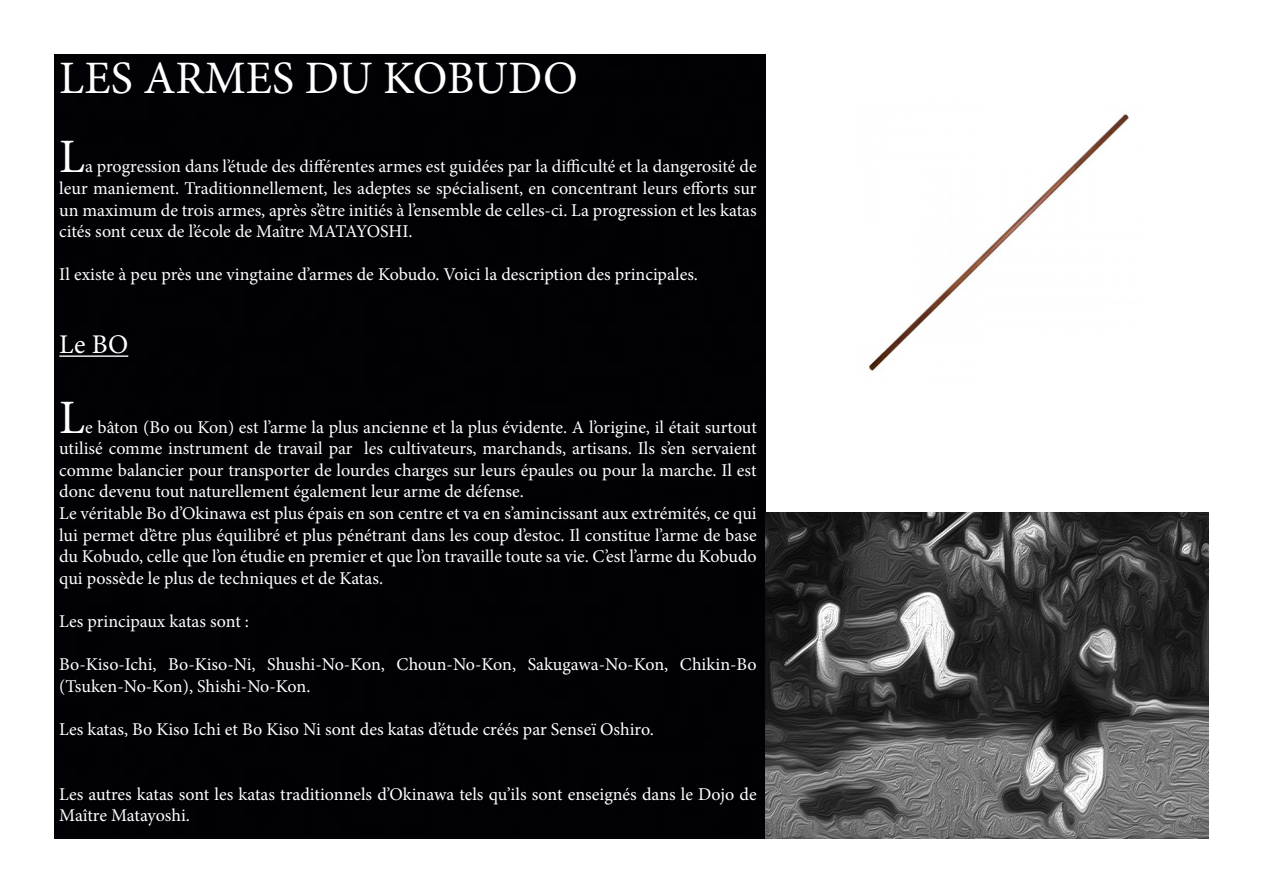
<style>
.page{position:relative;width:1263px;height:893px;background:#fff}
.page>*{position:absolute;margin:0;border:0;box-sizing:border-box;transform-origin:0 0}
.t1{font:48px "Minion Pro";color:#fff}
.t2{font:46.5px "Minion Pro";color:#fff}
.t3{font:27px "Minion Pro";color:#fff}
.t4{font:18px/21.6px "Minion Pro";color:#fff}
</style>
<div class="page">
<div style="left:54px;top:54px;width:711px;height:785px;background:#020106"></div>
<hr style="left:59px;top:355px;width:69px;height:2px;background:#fff">
<img style="left:869px;top:114px;width:260px;height:257px">
<img style="left:765px;top:513px;width:444px;height:325px">
<h2 class="t2" style="left:59px;top:47px;width:520px">LES ARMES DU KOBUDO</h2>
<h1 class="t1" style="left:59px;top:125px;width:27px">L</h1>
<p class="t4" style="left:59px;top:156px;width:699px;text-align:justify;text-indent:26px">a progression dans l’étude des différentes armes est guidées par la difficulté et la dangerosité de leur maniement. Traditionnellement, les adeptes se spécialisent, en concentrant leurs efforts sur un maximum de trois armes, après s’être initiés à l’ensemble de celles-ci. La progression et les katas cités sont ceux de l’école de Maître MATAYOSHI.</p>
<p class="t4" style="left:59px;top:264px;width:640px">Il existe à peu près une vingtaine d’armes de Kobudo. Voici la description des principales.</p>
<h3 class="t3" style="left:59px;top:327px;width:70px">Le BO</h3>
<h1 class="t1" style="left:59px;top:385px;width:27px">L</h1>
<p class="t4" style="left:59px;top:416px;width:699px;text-indent:26px">e bâton (Bo ou Kon) est l’arme la plus ancienne et la plus évidente. A l’origine, il était surtout utilisé comme instrument de travail par les cultivateurs, marchands, artisans. Ils s’en servaient comme balancier pour transporter de lourdes charges sur leurs épaules ou pour la marche. Il est donc devenu tout naturellement également leur arme de défense.<br>Le véritable Bo d’Okinawa est plus épais en son centre et va en s’amincissant aux extrémités, ce qui lui permet d’être plus équilibré et plus pénétrant dans les coup d’estoc. Il constitue l’arme de base du Kobudo, celle que l’on étudie en premier et que l’on travaille toute sa vie. C’est l’arme du Kobudo qui possède le plus de techniques et de Katas.</p>
<p class="t4" style="left:59px;top:611px;width:191px">Les principaux katas sont :</p>
<p class="t4" style="left:59px;top:654px;width:699px">Bo-Kiso-Ichi, Bo-Kiso-Ni, Shushi-No-Kon, Choun-No-Kon, Sakugawa-No-Kon, Chikin-Bo (Tsuken-No-Kon), Shishi-No-Kon.</p>
<p class="t4" style="left:59px;top:719px;width:596px">Les katas, Bo Kiso Ichi et Bo Kiso Ni sont des katas d’étude créés par Senseï Oshiro.</p>
<p class="t4" style="left:59px;top:783px;width:699px">Les autres katas sont les katas traditionnels d’Okinawa tels qu’ils sont enseignés dans le Dojo de<br>Maître Matayoshi.</p>
</div>
